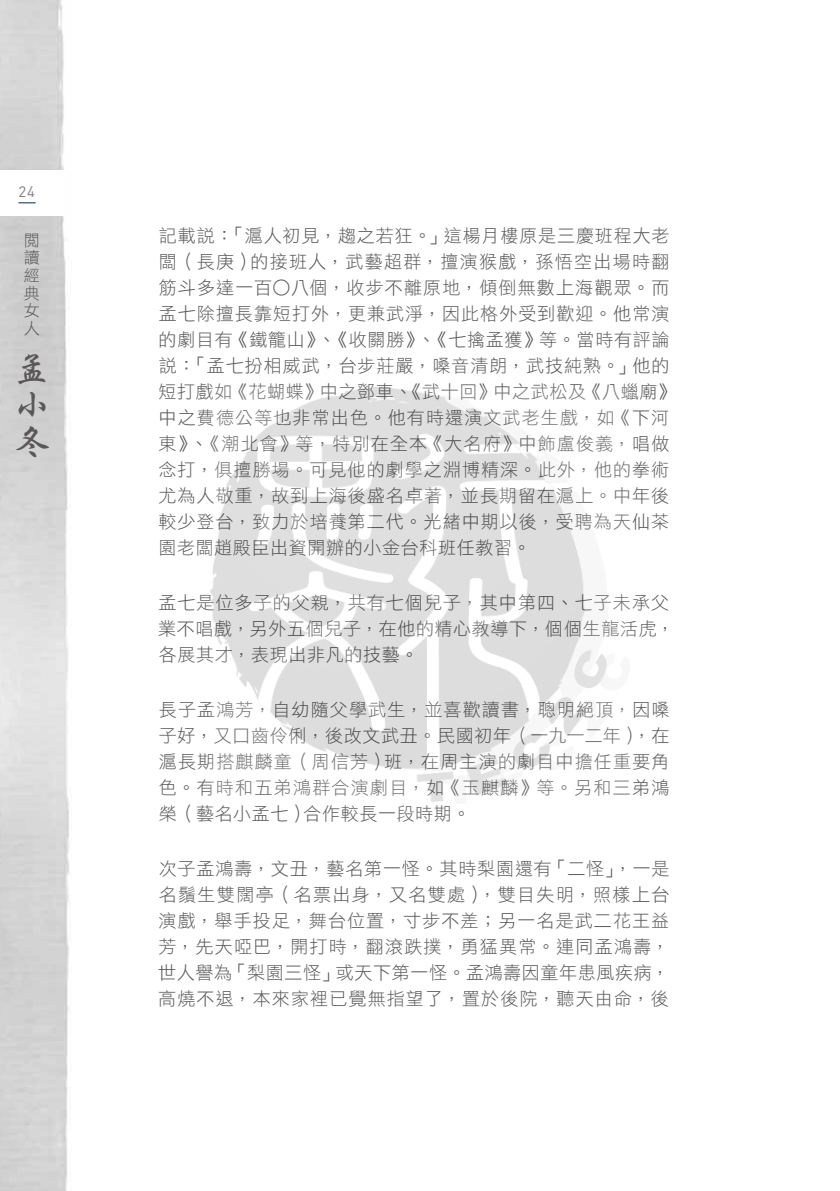
<style>
.page{position:relative;width:840px;height:1191px;background:#fff}
.page>*{position:absolute;margin:0;border:0;box-sizing:border-box;transform-origin:0 0}
.t1{font:36px/36px "Singkai EG Bold Big 5";color:#595757;text-align:justify}
.t2{font:18px/26px "DF Li Hei Std W3";letter-spacing:.06em;color:#595757;text-align:justify}
.t3{font:18px/26px "DF Li Hei Std W3";letter-spacing:.035em;color:#595757}
.t4{font:16px/17.6px "DF Li Hei Std W3";color:#595757;text-align:justify}
.t5{font:15px "DIN Pro";color:#807f80}
</style>
<div class="page">
<img style="left:0;top:0;width:70px;height:1191px">
<div style="left:0;top:170px;width:64px;height:45px;background:#fff"></div>
<svg style="left:18px;top:202px;width:18px;height:1px"></svg>
<img style="left:210px;top:387px;width:397px;height:415px">
<p class="t5" style="left:18px;top:181px;width:18px">24</p>
<p class="t4" style="left:24px;top:231px;width:17px">閱讀經典女人</p>
<h1 class="t1" style="left:14px;top:351px;width:37px">孟小冬</h1>
<p class="t2" style="left:158px;top:223px;width:519px;text-align:left">記載說：「滬人初見，趨之若狂。」這楊月樓原是三慶班程大老闆（長庚）的接班人，武藝超群，擅演猴戲，孫悟空出場時翻筋斗多達一百○八個，收步不離原地，傾倒無數上海觀眾。而孟七除擅長靠短打外，更兼武淨，因此格外受到歡迎。他常演的劇目有《鐵籠山》、《收關勝》、《七擒孟獲》等。當時有評論說：「孟七扮相威武，台步莊嚴，嗓音清朗，武技純熟。」他的短打戲如《花蝴蝶》中之鄧車、《武十回》中之武松及《八蠟廟》中之費德公等也非常出色。他有時還演文武老生戲，如《下河東》、《潮北會》等，特別在全本《大名府》中飾盧俊義，唱做念打，俱擅勝場。可見他的劇學之淵博精深。此外，他的拳術尤為人敬重，故到上海後盛名卓著，並長期留在滬上。中年後較少登台，致力於培養第二代。光緒中期以後，受聘為天仙茶園老闆趙殿臣出資開辦的小金台科班任教習。</p>
<p class="t3" style="left:158px;top:589px;width:517px">孟七是位多子的父親，共有七個兒子，其中第四、七子未承父業不唱戲，另外五個兒子，在他的精心教導下，個個生龍活虎，各展其才，表現出非凡的技藝。</p>
<p class="t2" style="left:159px;top:696px;width:512px">長子孟鴻芳，自幼隨父學武生，並喜歡讀書，聰明絕頂，因嗓子好，又口齒伶俐，後改文武丑。民國初年（一九一二年），在滬長期搭麒麟童（周信芳）班，在周主演的劇目中擔任重要角色。有時和五弟鴻群合演劇目，如《玉麒麟》等。另和三弟鴻榮（藝名小孟七）合作較長一段時期。</p>
<p class="t2" style="left:158px;top:855px;width:512px">次子孟鴻壽，文丑，藝名第一怪。其時梨園還有「二怪」，一是名鬚生雙闊亭（名票出身，又名雙處），雙目失明，照樣上台演戲，舉手投足，舞台位置，寸步不差；另一名是武二花王益芳，先天啞巴，開打時，翻滾跌撲，勇猛異常。連同孟鴻壽，世人譽為「梨園三怪」或天下第一怪。孟鴻壽因童年患風疾病，高燒不退，本來家裡已覺無指望了，置於後院，聽天由命，後</p>
</div>
